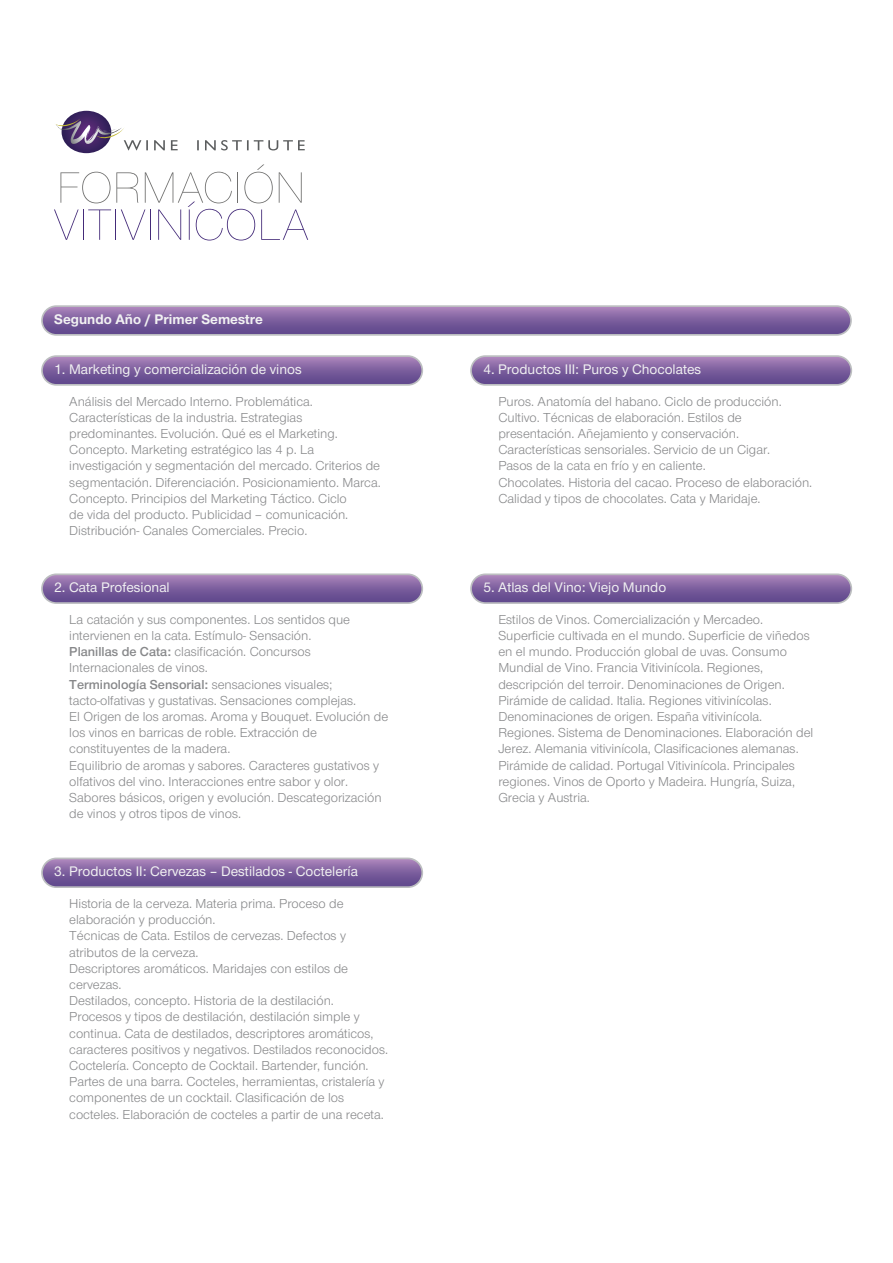
<style>
.page{position:relative;width:893px;height:1263px;background:#fff}
.page>*{position:absolute;margin:0;border:0;box-sizing:border-box;transform-origin:0 0}
.t1{font:500 14.4px "Nimbus Sans Novus T";color:#f1f1f2}
.t2{font:700 14.4px "Nimbus Sans Novus T";color:#f1f1f2}
.t3{font:13.5px/16.2px "Nimbus Sans Novus T";color:#87888a}
.s1{font-weight:600}
</style>
<div class="page">
<svg style="left:42px;top:356px;width:380px;height:29px;background:#7f619f"></svg>
<div style="left:41px;top:355px;width:382px;height:31px;border:2px solid #bcbec0;border-radius:14px"></div>
<svg style="left:42px;top:574px;width:380px;height:29px;background:#8062a0"></svg>
<div style="left:41px;top:573px;width:382px;height:31px;border:2px solid #bcbec0;border-radius:14px"></div>
<svg style="left:42px;top:858px;width:380px;height:29px;background:#8062a0"></svg>
<div style="left:41px;top:857px;width:382px;height:31px;border:2px solid #bcbec0;border-radius:14px"></div>
<svg style="left:471px;top:356px;width:380px;height:29px;background:#7f619f"></svg>
<div style="left:470px;top:355px;width:382px;height:31px;border:2px solid #bcbec0;border-radius:14px"></div>
<svg style="left:471px;top:574px;width:380px;height:29px;background:#8062a0"></svg>
<div style="left:470px;top:573px;width:382px;height:31px;border:2px solid #bcbec0;border-radius:14px"></div>
<svg style="left:42px;top:306px;width:809px;height:29px;background:#7f619f"></svg>
<div style="left:41px;top:305px;width:811px;height:31px;border:2px solid #bcbec0;border-radius:14px"></div>
<img style="left:67px;top:111px;width:39px;height:42px">
<img style="left:64px;top:142px;width:45px;height:3px">
<img style="left:55px;top:119px;width:69px;height:23px">
<svg style="left:124px;top:140px;width:181px;height:10px"></svg>
<svg style="left:54px;top:164px;width:254px;height:76px"></svg>
<p class="t2" style="left:54px;top:310px;width:210px">Segundo Año / Primer Semestre</p>
<p class="t1" style="left:54px;top:360px;width:249px">1. Marketing y comercialización de vinos</p>
<p class="t3" style="left:69px;top:393px;width:313px">Análisis del Mercado Interno. Problemática.<br>Características de la industria. Estrategias predominantes. Evolución. Qué es el Marketing.<br>Concepto. Marketing estratégico las 4 p. La investigación y segmentación del mercado. Criterios de segmentación. Diferenciación. Posicionamiento. Marca.<br>Concepto. Principios del Marketing Táctico. Ciclo<br>de vida del producto. Publicidad – comunicación.<br>Distribución- Canales Comerciales. Precio.</p>
<p class="t1" style="left:54px;top:579px;width:117px">2. Cata Profesional</p>
<p class="t3" style="left:69px;top:611px;width:320px">La catación y sus componentes. Los sentidos que intervienen en la cata. Estímulo- Sensación.<br><span class="s1">Planillas de Cata:</span> clasificación. Concursos Internacionales de vinos.<br><span class="s1">Terminología Sensorial:</span> sensaciones visuales; tacto-olfativas y gustativas. Sensaciones complejas.<br>El Origen de los aromas. Aroma y Bouquet. Evolución de los vinos en barricas de roble. Extracción de constituyentes de la madera.<br>Equilibrio de aromas y sabores. Caracteres gustativos y olfativos del vino. Interacciones entre sabor y olor.<br>Sabores básicos, origen y evolución. Descategorización de vinos y otros tipos de vinos.</p>
<p class="t1" style="left:54px;top:863px;width:305px">3. Productos II: Cervezas – Destilados - Coctelería</p>
<p class="t3" style="left:69px;top:895px;width:320px">Historia de la cerveza. Materia prima. Proceso de elaboración y producción.<br>Técnicas de Cata. Estilos de cervezas. Defectos y atributos de la cerveza.<br>Descriptores aromáticos. Maridajes con estilos de cervezas.<br>Destilados, concepto. Historia de la destilación.<br>Procesos y tipos de destilación, destilación simple y continua. Cata de destilados, descriptores aromáticos, caracteres positivos y negativos. Destilados reconocidos.<br>Coctelería. Concepto de Cocktail. Bartender, función.<br>Partes de una barra. Cocteles, herramientas, cristalería y componentes de un cocktail. Clasificación de los cocteles. Elaboración de cocteles a partir de una receta.</p>
<p class="t1" style="left:483px;top:360px;width:219px">4. Productos III: Puros y Chocolates</p>
<p class="t3" style="left:498px;top:393px;width:315px">Puros. Anatomía del habano. Ciclo de producción.<br>Cultivo. Técnicas de elaboración. Estilos de presentación. Añejamiento y conservación.<br>Características sensoriales. Servicio de un Cigar.<br>Pasos de la cata en frío y en caliente.<br>Chocolates. Historia del cacao. Proceso de elaboración.<br>Calidad y tipos de chocolates. Cata y Maridaje.</p>
<p class="t1" style="left:483px;top:579px;width:184px">5. Atlas del Vino: Viejo Mundo</p>
<p class="t3" style="left:498px;top:611px;width:316px">Estilos de Vinos. Comercialización y Mercadeo.<br>Superficie cultivada en el mundo. Superficie de viñedos en el mundo. Producción global de uvas. Consumo Mundial de Vino. Francia Vitivinícola. Regiones, descripción del terroir. Denominaciones de Origen.<br>Pirámide de calidad. Italia. Regiones vitivinícolas.<br>Denominaciones de origen. España vitivinícola.<br>Regiones. Sistema de Denominaciones. Elaboración del Jerez. Alemania vitivinícola, Clasificaciones alemanas.<br>Pirámide de calidad. Portugal Vitivinícola. Principales regiones. Vinos de Oporto y Madeira. Hungría, Suiza, Grecia y Austria.</p>
</div>
